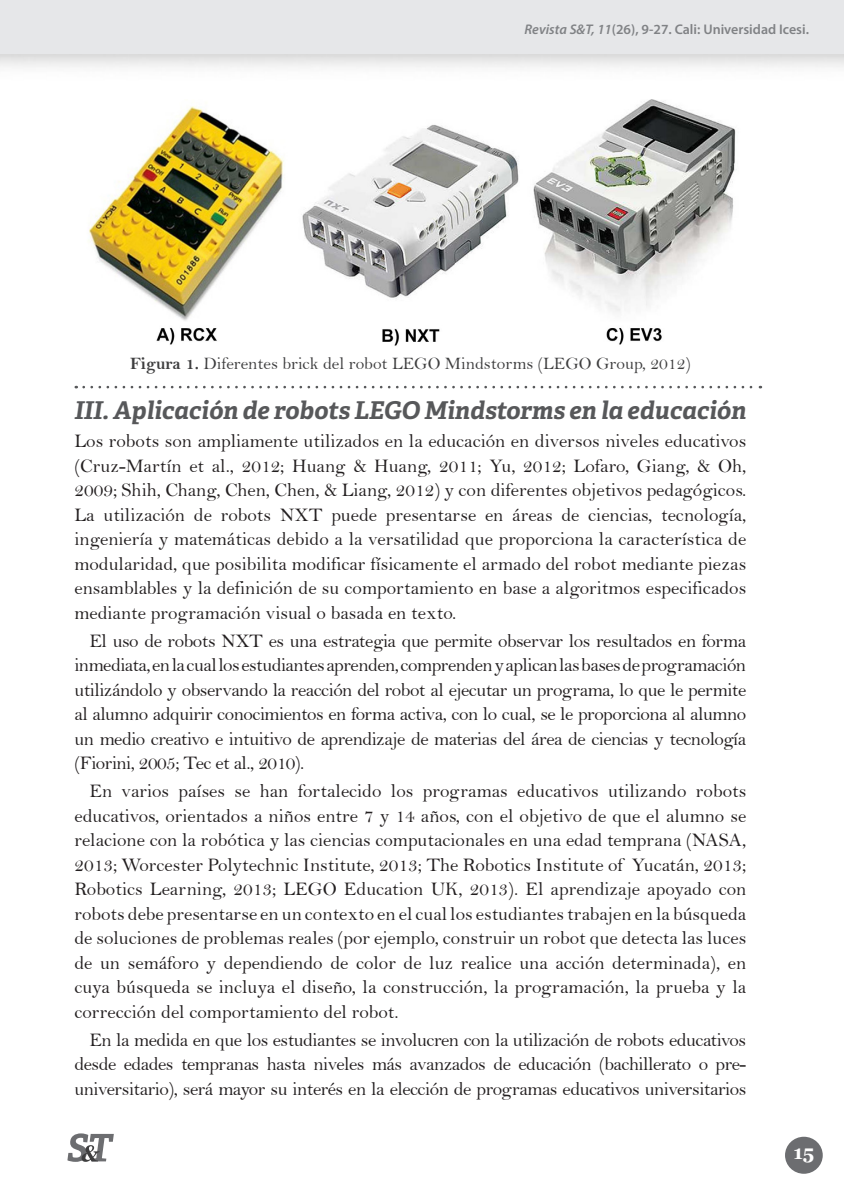
<style>
.page{position:relative;width:844px;height:1191px;background:#fff}
.page>*{position:absolute;margin:0;border:0;box-sizing:border-box;transform-origin:0 0}
.titulo{font:italic 700 24.5px "Adelle Basic";color:#57585a}
.parrafo{font:19.25px/24.5px "Bell";letter-spacing:-.005em;color:#231f20;text-align:justify}
.t1{font:700 19.25px "Georgia";color:#fff}
.pie_de_foto{font:17.5px "Bell";color:#3e3e3f}
.t2{font:600 14px "Myriad Pro";color:#808285}
.s1{font-style:italic}
.s2{font-family:"Bell MT Bold"}
</style>
<div class="page">
<div style="left:0;top:0;width:843px;height:56px;background:#e6e7e9"></div>
<svg style="left:67px;top:1133px;width:47px;height:28px"></svg>
<div style="left:784px;top:1136px;width:38px;height:37px;background:#6c6d70;border-radius:50%"></div>
<svg style="left:84px;top:386px;width:676px;height:2px"></svg>
<img style="left:89px;top:99px;width:648px;height:247px">
<p class="t2" style="left:524px;top:21px;width:286px"><span class="s1">Revista S&amp;T, 11</span>(26), 9-27. Cali: Universidad Icesi.</p>
<p class="pie_de_foto" style="left:130px;top:353px;width:562px"><span class="s2">Figura 1.</span> Diferentes brick del robot LEGO Mindstorms (LEGO Group, 2012)</p>
<p class="titulo" style="left:74px;top:394px;width:673px">III. Aplicación de robots LEGO Mindstorms en la educación</p>
<p class="parrafo" style="left:74px;top:428px;width:673px">Los robots son ampliamente utilizados en la educación en diversos niveles educativos (Cruz-Martín et al., 2012; Huang &amp; Huang, 2011; Yu, 2012; Lofaro, Giang, &amp; Oh, 2009; Shih, Chang, Chen, Chen, &amp; Liang, 2012) y con diferentes objetivos pedagógicos.<br>La utilización de robots NXT puede presentarse en áreas de ciencias, tecnología, ingeniería y matemáticas debido a la versatilidad que proporciona la característica de modularidad, que posibilita modificar físicamente el armado del robot mediante piezas ensamblables y la definición de su comportamiento en base a algoritmos especificados mediante programación visual o basada en texto.</p>
<p class="parrafo" style="left:74px;top:628px;width:673px;text-indent:15px">El uso de robots NXT es una estrategia que permite observar los resultados en forma inmediata, en la cual los estudiantes aprenden, comprenden y aplican las bases de programación utilizándolo y observando la reacción del robot al ejecutar un programa, lo que le permite al alumno adquirir conocimientos en forma activa, con lo cual, se le proporciona al alumno un medio creativo e intuitivo de aprendizaje de materias del área de ciencias y tecnología (Fiorini, 2005; Tec et al., 2010).</p>
<p class="parrafo" style="left:74px;top:778px;width:673px;text-indent:15px">En varios países se han fortalecido los programas educativos utilizando robots educativos, orientados a niños entre 7 y 14 años, con el objetivo de que el alumno se relacione con la robótica y las ciencias computacionales en una edad temprana (NASA, 2013; Worcester Polytechnic Institute, 2013; The Robotics Institute of Yucatán, 2013; Robotics Learning, 2013; LEGO Education UK, 2013). El aprendizaje apoyado con robots debe presentarse en un contexto en el cual los estudiantes trabajen en la búsqueda de soluciones de problemas reales (por ejemplo, construir un robot que detecta las luces de un semáforo y dependiendo de color de luz realice una acción determinada), en cuya búsqueda se incluya el diseño, la construcción, la programación, la prueba y la corrección del comportamiento del robot.</p>
<p class="parrafo" style="left:74px;top:1027px;width:673px;text-indent:15px">En la medida en que los estudiantes se involucren con la utilización de robots educativos desde edades tempranas hasta niveles más avanzados de educación (bachillerato o pre&shy;universitario), será mayor su interés en la elección de programas educativos universitarios</p>
<p class="t1" style="left:793px;top:1139px;width:22px">15</p>
</div>
